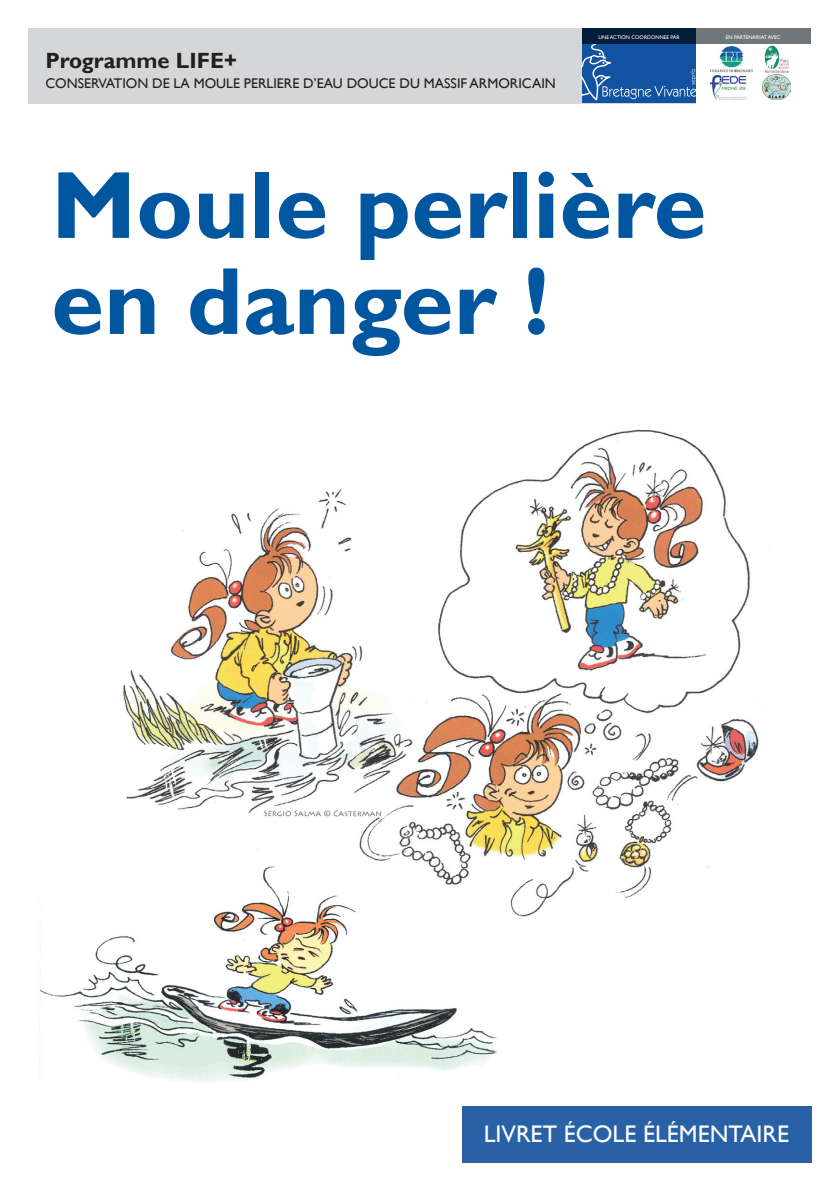
<style>
.page{position:relative;width:840px;height:1191px;background:#fff}
.page>*{position:absolute;margin:0;border:0;box-sizing:border-box;transform-origin:0 0}
.t1{font:700 96px/96px "Gill Sans";color:#0156a0}
.t2{font:24px "Gill Sans";color:#fff}
.t3{font:700 22px "Gill Sans";color:#231f20}
.t4{font:14px "Gill Sans";color:#231f20}
.t5{font:5.2px "Gill Sans";color:#fff}
</style>
<div class="page">
<div style="left:28px;top:28px;width:775px;height:75px;background:#d5d6d8"></div>
<div style="left:462px;top:1106px;width:349px;height:56px;background:#2861a6"></div>
<div style="left:581px;top:44px;width:114px;height:59px;background:#1153a0"></div>
<svg style="left:581px;top:44px;width:114px;height:57px"></svg>
<div style="left:581px;top:28px;width:114px;height:16px;background:#001d39"></div>
<div style="left:695px;top:44px;width:116px;height:59px;background:#fff"></div>
<div style="left:695px;top:28px;width:114px;height:16px;background:#6e7779"></div>
<img style="left:710px;top:46px;width:42px;height:27px">
<img style="left:710px;top:76px;width:37px;height:23px">
<img style="left:764px;top:45px;width:23px;height:28px">
<img style="left:762px;top:75px;width:28px;height:25px">
<img style="left:123px;top:429px;width:636px;height:488px">
<img style="left:39px;top:865px;width:461px;height:218px">
<h3 class="t3" style="left:45px;top:48px;width:193px">Programme LIFE+</h3>
<p class="t4" style="left:45px;top:75px;width:511px">CONSERVATION DE LA MOULE PERLIERE D’EAU DOUCE DU MASSIF ARMORICAIN</p>
<p class="t5" style="left:598px;top:34px;width:82px">UNE ACTION COORDONNEE PAR</p>
<p class="t5" style="left:725px;top:34px;width:56px">EN PARTENARIAT AVEC</p>
<h1 class="t1" style="left:51px;top:160px;width:656px">Moule perlière en danger !</h1>
<h2 class="t2" style="left:483px;top:1120px;width:306px">LIVRET ÉCOLE ÉLÉMENTAIRE</h2>
</div>
